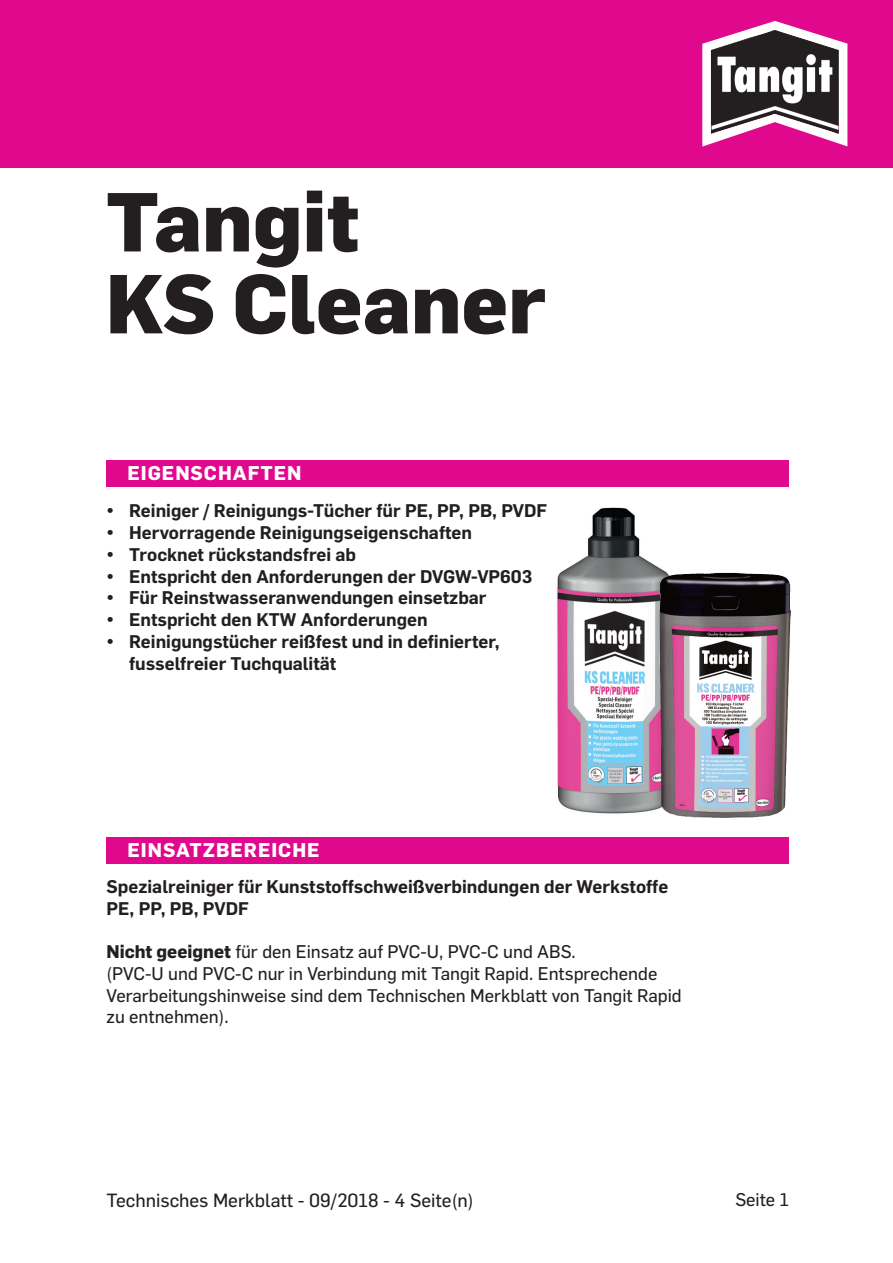
<style>
.page{position:relative;width:893px;height:1263px;background:#fff}
.page>*{position:absolute;margin:0;border:0;box-sizing:border-box;transform-origin:0 0}
.t1{font:800 81.9px/81.9px "Flama";color:#231f20}
.t2{font:700 19.5px "Flama";letter-spacing:.05em;color:#fff}
.t3{font:18.75px "Flama Basic";color:#231f20}
.t4{font:600 18px/21.8px "Flama";color:#231f20}
.t5{font:18px/21.8px "Flama Basic";color:#231f20}
.s1{font-family:"Flama";font-weight:700}
</style>
<div class="page">
<div style="left:0;top:0;width:893px;height:167px;background:#e0088c"></div>
<div style="left:106px;top:460px;width:683px;height:26px;background:#e0088c"></div>
<svg style="left:702px;top:21px;width:145px;height:126px"></svg>
<img style="left:711px;top:30px;width:128px;height:104px">
<img style="left:712px;top:30px;width:126px;height:103px">
<div style="left:106px;top:837px;width:683px;height:26px;background:#e0088c"></div>
<img style="left:556px;top:507px;width:100px;height:307px">
<img style="left:656px;top:566px;width:135px;height:251px">
<h1 class="t1" style="left:106px;top:188px;width:441px">Tangit<br>KS Cleaner</h1>
<p class="t2" style="left:128px;top:466px;width:176px">EIGENSCHAFTEN</p>
<p class="t4" style="left:107px;top:501px;width:442px">• Reiniger / Reinigungs-Tücher für PE, PP, PB, PVDF</p>
<p class="t4" style="left:107px;top:523px;width:367px">• Hervorragende Reinigungseigenschaften</p>
<p class="t4" style="left:107px;top:545px;width:251px">• Trocknet rückstandsfrei ab</p>
<p class="t4" style="left:107px;top:567px;width:427px">• Entspricht den Anforderungen der DVGW-VP603</p>
<p class="t4" style="left:107px;top:588px;width:381px">• Für Reinstwasseranwendungen einsetzbar</p>
<p class="t4" style="left:107px;top:610px;width:323px">• Entspricht den KTW Anforderungen</p>
<p class="t4" style="left:129px;top:632px;width:372px;text-indent:-23px">• Reinigungstücher reißfest und in definierter, fusselfreier Tuchqualität</p>
<p class="t2" style="left:128px;top:843px;width:194px">EINSATZBEREICHE</p>
<p class="t4" style="left:107px;top:877px;width:563px">Spezialreiniger für Kunststoffschweißverbindungen der Werkstoffe<br>PE, PP, PB, PVDF</p>
<p class="t5" style="left:107px;top:942px;width:577px"><span class="s1">Nicht geeignet</span> für den Einsatz auf PVC-U, PVC-C und ABS.<br>(PVC-U und PVC-C nur in Verbindung mit Tangit Rapid. Entsprechende Verarbeitungshinweise sind dem Technischen Merkblatt von Tangit Rapid zu entnehmen).</p>
<p class="t3" style="left:107px;top:1193px;width:368px">Technisches Merkblatt - 09/2018 - 4 Seite(n)</p>
<p class="t5" style="left:735px;top:1190px;width:55px">Seite 1</p>
</div>
